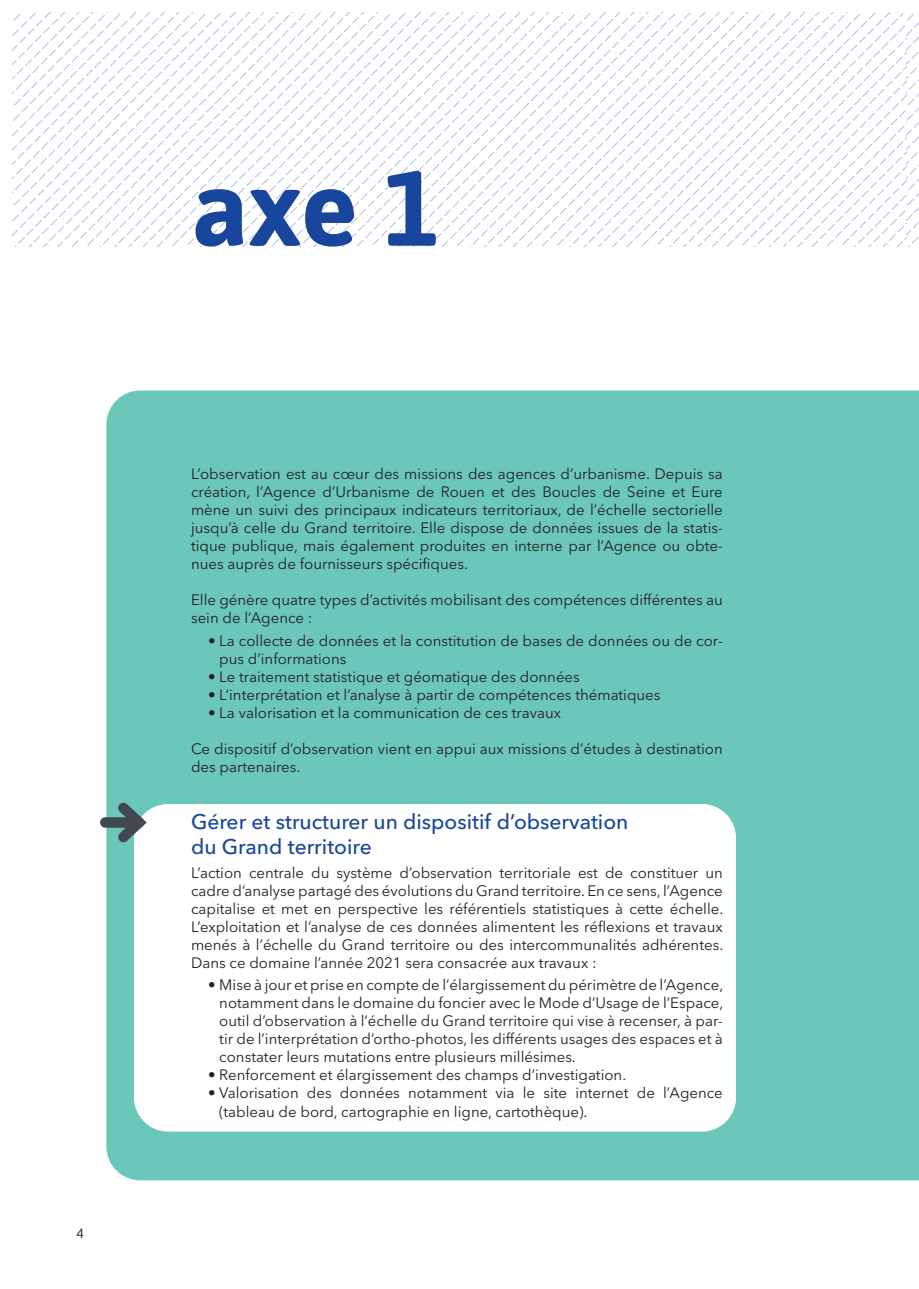
<style>
.page{position:relative;width:919px;height:1289px;background:#fff}
.page>*{position:absolute;margin:0;border:0;box-sizing:border-box;transform-origin:0 0}
.t1{font:700 106.35px "Asap";color:#18469d}
.t2{font:500 21px/25.2px "Avenir Next LT Pro";color:#18469d}
.t3{font:15px/18px "Avenir Next LT Pro";color:#231f20}
.t4{font:13.5px "Asap";color:#312f30}
</style>
<div class="page">
<div style="left:106px;top:390px;width:812px;height:790px;background:#6cc7bb"></div>
<div style="left:134px;top:804px;width:602px;height:327px;background:#fff;border-radius:34px"></div>
<svg style="left:19px;top:13px;width:899px;height:234px"></svg>
<div style="left:105px;top:817px;width:34px;height:10px;background:#41494e"></div>
<svg style="left:108px;top:793px;width:46px;height:58px"></svg>
<p class="t4" style="left:77px;top:1223px;width:9px">4</p>
<h1 class="t1" style="left:191px;top:133px;width:251px">axe 1</h1>
<p class="t3" style="left:191px;top:465px;width:533px;text-align:justify">L’observation est au cœur des missions des agences d’urbanisme. Depuis sa création, l’Agence d’Urbanisme de Rouen et des Boucles de Seine et Eure mène un suivi des principaux indicateurs territoriaux, de l’échelle sectorielle jusqu’à celle du Grand territoire. Elle dispose de données issues de la statis&shy;tique publique, mais également produites en interne par l’Agence ou obte&shy;nues auprès de fournisseurs spécifiques.</p>
<p class="t3" style="left:191px;top:591px;width:533px">Elle génère quatre types d’activités mobilisant des compétences différentes au sein de l’Agence :</p>
<p class="t3" style="left:219px;top:631px;width:505px;text-indent:-11px">• La collecte de données et la constitution de bases de données ou de cor&shy;pus d’informations</p>
<p class="t3" style="left:208px;top:667px;width:373px">• Le traitement statistique et géomatique des données</p>
<p class="t3" style="left:208px;top:685px;width:454px">• L’interprétation et l’analyse à partir de compétences thématiques</p>
<p class="t3" style="left:208px;top:703px;width:354px">• La valorisation et la communication de ces travaux</p>
<p class="t3" style="left:191px;top:739px;width:533px">Ce dispositif d’observation vient en appui aux missions d’études à destination des partenaires.</p>
<h2 class="t2" style="left:191px;top:808px;width:439px">Gérer et structurer un dispositif d’observation du Grand territoire</h2>
<p class="t3" style="left:191px;top:863px;width:533px;text-align:justify">L’action centrale du système d’observation territoriale est de constituer un cadre d’analyse partagé des évolutions du Grand territoire. En ce sens, l’Agence capitalise et met en perspective les référentiels statistiques à cette échelle.<br>L’exploitation et l’analyse de ces données alimentent les réflexions et travaux menés à l’échelle du Grand territoire ou des intercommunalités adhérentes.<br>Dans ce domaine l’année 2021 sera consacrée aux travaux :</p>
<p class="t3" style="left:219px;top:976px;width:505px;text-align:justify;text-indent:-11px">• Mise à jour et prise en compte de l’élargissement du périmètre de l’Agence, notamment dans le domaine du foncier avec le Mode d’Usage de l’Espace, outil d’observation à l’échelle du Grand territoire qui vise à recenser, à par&shy;tir de l’interprétation d’ortho-photos, les différents usages des espaces et à constater leurs mutations entre plusieurs millésimes.</p>
<p class="t3" style="left:208px;top:1066px;width:419px">• Renforcement et élargissement des champs d’investigation.</p>
<p class="t3" style="left:219px;top:1084px;width:505px;text-indent:-11px">• Valorisation des données notamment via le site internet de l’Agence (tableau de bord, cartographie en ligne, cartothèque).</p>
</div>
